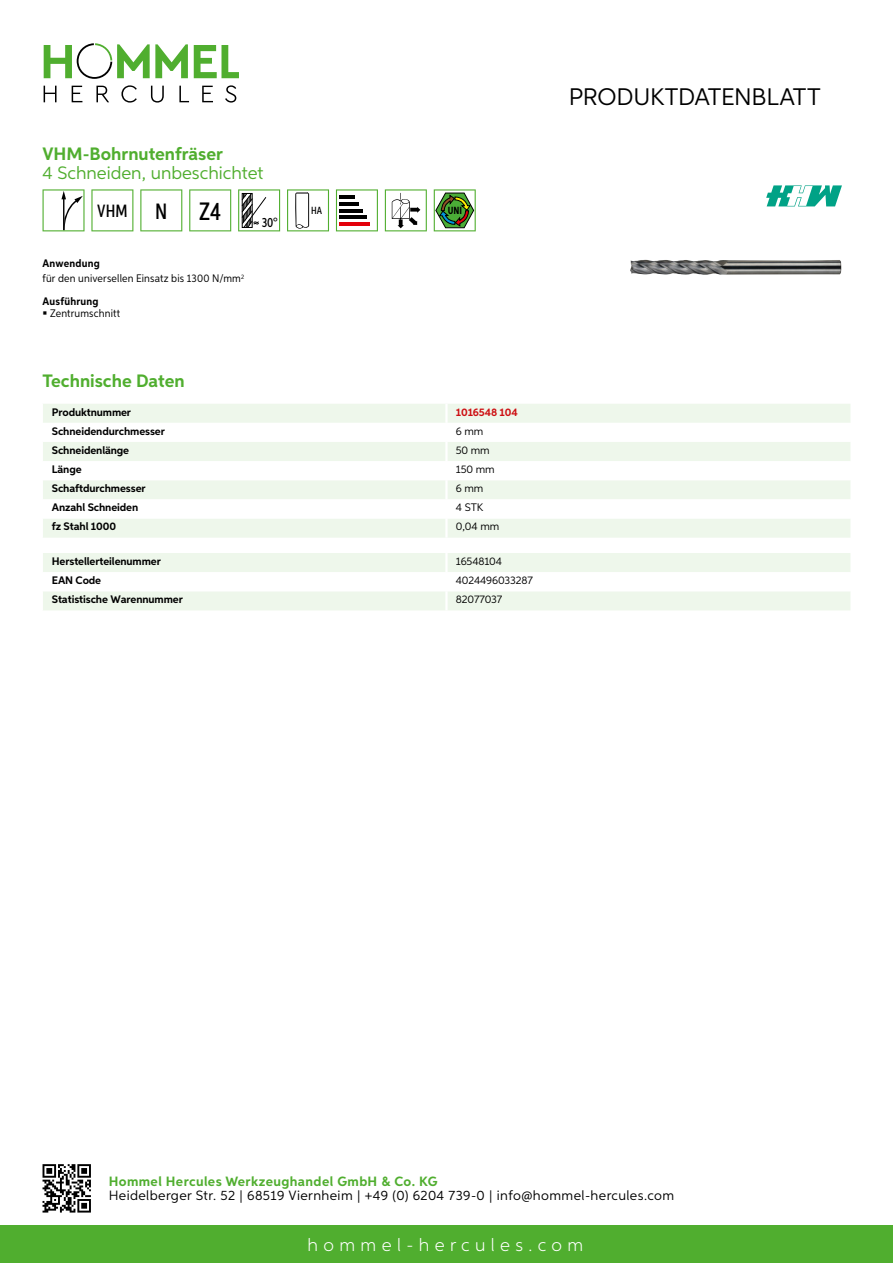
<style>
.page{position:relative;width:893px;height:1263px;background:#fff}
.page>*{position:absolute;margin:0;border:0;box-sizing:border-box;transform-origin:0 0}
.t1{font:500 25.2px "Aspira XX Nar";color:#000}
.t2{font:24px "Aspira";letter-spacing:-.01em;color:#000}
.t3{font:700 18px "Aspira";color:#50ae2f}
.t4{font:18px "Aspira";color:#50ae2f}
.t5{font:300 18px "Aspira";letter-spacing:.3em;color:#fff}
.t6{font:500 17.85px "Aspira XX Nar";color:#000}
.t7{font:13.5px "Aspira";letter-spacing:.03em;color:#000}
.t8{font:700 13.5px "Aspira";letter-spacing:.03em;color:#50ae2f}
.t9{font:500 13.35px "Aspira XX Nar";color:#000}
.t10{font:700 10.95px "Aspira";letter-spacing:-.01em;color:#000}
.t11{font:10.95px/15.1px "Aspira Nar";letter-spacing:.015em;color:#000}
.t12{font:10.95px "Aspira";letter-spacing:-.01em;color:#000}
.t13{font:700 10.95px "Aspira";letter-spacing:-.01em;color:#cd1013}
.t14{font:700 10.95px "Aspira Nar";letter-spacing:.02em;color:#000}
.t15{font:700 10.35px "Aspira XX Nar";color:#000}
.t16{font:500 10.35px "Aspira XX Nar";color:#000}
.s1{font-size:22.2px}
.s2{font-weight:700}
</style>
<div class="page">
<div style="left:0;top:1226px;width:893px;height:37px;background:#50ae2f"></div>
<svg style="left:43px;top:1164px;width:48px;height:48px"></svg>
<svg style="left:194px;top:45px;width:45px;height:33px"></svg>
<svg style="left:44px;top:43px;width:144px;height:36px"></svg>
<svg style="left:44px;top:86px;width:13px;height:16px"></svg>
<svg style="left:72px;top:86px;width:10px;height:16px"></svg>
<svg style="left:96px;top:86px;width:13px;height:16px"></svg>
<svg style="left:121px;top:85px;width:16px;height:18px"></svg>
<svg style="left:151px;top:86px;width:13px;height:17px"></svg>
<svg style="left:179px;top:86px;width:10px;height:16px"></svg>
<svg style="left:202px;top:86px;width:11px;height:16px"></svg>
<svg style="left:225px;top:85px;width:11px;height:18px"></svg>
<div style="left:43px;top:404px;width:807px;height:134px;background:#eef7eb"></div>
<svg style="left:43px;top:423px;width:807px;height:95px"></svg>
<hr style="left:445px;top:404px;width:3px;height:19px;background:#fff">
<hr style="left:445px;top:423px;width:3px;height:19px;background:#fff">
<hr style="left:445px;top:442px;width:3px;height:19px;background:#fff">
<hr style="left:445px;top:461px;width:3px;height:19px;background:#fff">
<hr style="left:445px;top:480px;width:3px;height:19px;background:#fff">
<hr style="left:445px;top:499px;width:3px;height:19px;background:#fff">
<hr style="left:445px;top:518px;width:3px;height:20px;background:#fff">
<svg style="left:43px;top:553px;width:807px;height:57px"></svg>
<hr style="left:445px;top:591px;width:3px;height:19px;background:#fff">
<svg style="left:43px;top:189px;width:42px;height:42px"></svg>
<svg style="left:91px;top:189px;width:42px;height:42px"></svg>
<svg style="left:140px;top:189px;width:42px;height:42px"></svg>
<svg style="left:189px;top:189px;width:42px;height:42px"></svg>
<svg style="left:238px;top:189px;width:42px;height:42px"></svg>
<svg style="left:287px;top:189px;width:42px;height:42px"></svg>
<svg style="left:336px;top:189px;width:42px;height:42px"></svg>
<hr style="left:339px;top:196px;width:16px;height:3px;background:#000">
<hr style="left:339px;top:202px;width:20px;height:4px;background:#000">
<hr style="left:339px;top:209px;width:23px;height:3px;background:#000">
<hr style="left:339px;top:216px;width:27px;height:3px;background:#000">
<hr style="left:339px;top:222px;width:31px;height:4px;background:#e3000b">
<svg style="left:385px;top:189px;width:42px;height:42px"></svg>
<svg style="left:434px;top:189px;width:42px;height:42px"></svg>
<img style="left:630px;top:260px;width:211px;height:15px">
<svg style="left:766px;top:185px;width:76px;height:21px"></svg>
<h3 class="t3" style="left:43px;top:142px;width:182px">VHM-Bohrnutenfräser</h3>
<h3 class="t4" style="left:43px;top:162px;width:222px">4 Schneiden, unbeschichtet</h3>
<h3 class="t6" style="left:97px;top:200px;width:72px">VHM <span class="s1">N</span></h3>
<h1 class="t1" style="left:199px;top:196px;width:23px">Z4</h1>
<p class="t11" style="left:43px;top:256px;width:203px"><span class="s2">Anwendung<br></span>für den universellen Einsatz bis 1300 N/mm<sup>2</sup></p>
<p class="t14" style="left:43px;top:294px;width:58px">Ausführung</p>
<p class="t11" style="left:50px;top:306px;width:71px">Zentrumschnitt</p>
<p class="t9" style="left:262px;top:215px;width:17px">30°</p>
<p class="t16" style="left:311px;top:204px;width:12px">HA</p>
<p class="t15" style="left:448px;top:205px;width:16px">UNI</p>
<h3 class="t3" style="left:43px;top:369px;width:144px">Technische Daten</h3>
<p class="t10" style="left:52px;top:405px;width:81px">Produktnummer</p>
<p class="t13" style="left:456px;top:405px;width:63px">1016548 104</p>
<p class="t10" style="left:52px;top:424px;width:115px">Schneidendurchmesser</p>
<p class="t12" style="left:456px;top:424px;width:29px">6 mm</p>
<p class="t10" style="left:52px;top:443px;width:79px">Schneidenlänge</p>
<p class="t12" style="left:456px;top:443px;width:35px">50 mm</p>
<p class="t10" style="left:52px;top:462px;width:31px">Länge</p>
<p class="t12" style="left:456px;top:463px;width:40px">150 mm</p>
<p class="t10" style="left:52px;top:482px;width:95px">Schaftdurchmesser</p>
<p class="t12" style="left:456px;top:482px;width:29px">6 mm</p>
<p class="t10" style="left:52px;top:501px;width:88px">Anzahl Schneiden</p>
<p class="t12" style="left:456px;top:501px;width:23px">4 STK</p>
<p class="t10" style="left:52px;top:520px;width:66px">fz Stahl 1000</p>
<p class="t12" style="left:456px;top:520px;width:45px">0,04 mm</p>
<p class="t10" style="left:52px;top:554px;width:111px">Herstellerteilenummer</p>
<p class="t12" style="left:456px;top:554px;width:48px">16548104</p>
<p class="t10" style="left:52px;top:574px;width:51px">EAN Code</p>
<p class="t12" style="left:456px;top:574px;width:79px">4024496033287</p>
<p class="t10" style="left:52px;top:593px;width:132px">Statistische Warennummer</p>
<p class="t12" style="left:456px;top:593px;width:48px">82077037</p>
<h2 class="t2" style="left:569px;top:82px;width:253px">Produktdatenblatt</h2>
<p class="t8" style="left:109px;top:1172px;width:330px">Hommel Hercules Werkzeughandel GmbH &amp; Co. KG</p>
<p class="t7" style="left:109px;top:1187px;width:567px">Heidelberger Str. 52 | 68519 Viernheim | +49 (0) 6204 739-0 | info@hommel-hercules.com</p>
<h3 class="t5" style="left:307px;top:1234px;width:277px">hommel-hercules.com</h3>
</div>
